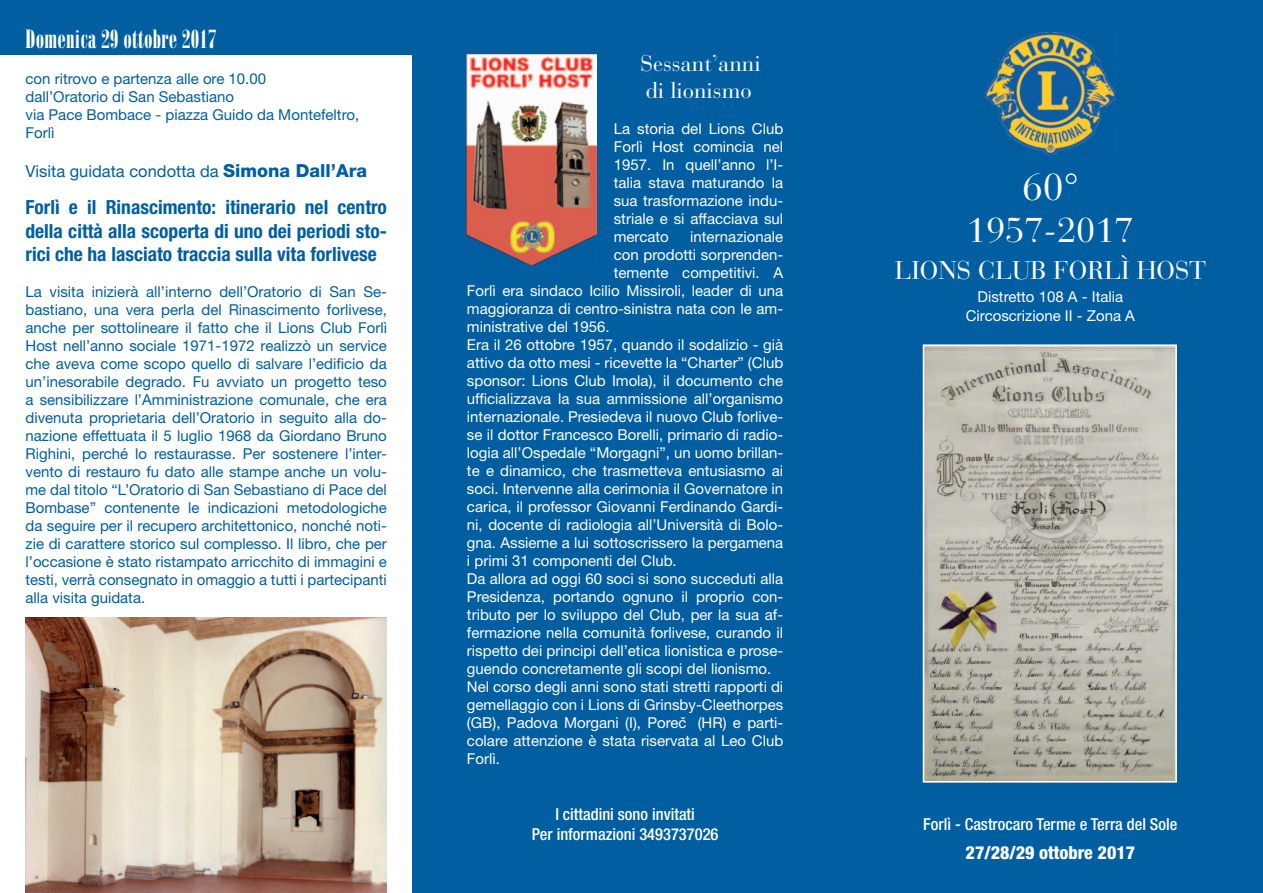
<style>
.page{position:relative;width:1263px;height:893px;background:#fff}
.page>*{position:absolute;margin:0;border:0;box-sizing:border-box;transform-origin:0 0}
.t1{font:37.5px "Bauer Bodoni";color:#fff}
.t2{font:34.5px "Bauer Bodoni";color:#fff}
.t3{font:25.5px "Bodoni Poster Compressed";letter-spacing:.01em;color:#fff}
.t4{font:25.5px "Bauer Bodoni";color:#fff}
.t5{font:22.5px/27px "Bauer Bodoni";color:#fff}
.t6{font:700 condensed 19.5px/23.4px "Helvetica Neue LT Std";color:#015ea0;text-align:justify}
.t7{font:800 condensed 18px "Helvetica Neue LT Std";color:#fff}
.t8{font:500 condensed 16.5px/19.8px "Helvetica Neue LT Std";color:#fff;text-align:center}
.t9{font:16.5px "Helvetica Neue LT Std";color:#015ea0}
.t10{font:15px/18px "Helvetica Neue LT Std";color:#fff;text-align:center}
.t11{font:15px/18px "Helvetica Neue LT Std";color:#015ea0}
.s1{font-weight:800;font-size:18px}
</style>
<div class="page">
<div style="left:412px;top:0;width:851px;height:893px;background:#015ea0"></div>
<img style="left:986px;top:32px;width:129px;height:123px">
<img style="left:26px;top:618px;width:360px;height:275px">
<svg style="left:923px;top:344px;width:254px;height:439px;background:#b6b4a9"></svg>
<div style="left:0;top:0;width:412px;height:54px;background:#015ea0"></div>
<img style="left:467px;top:54px;width:130px;height:211px">
<h3 class="t3" style="left:26px;top:24px;width:193px">Domenica 29 ottobre 2017</h3>
<p class="t11" style="left:26px;top:69px;width:335px">con ritrovo e partenza alle ore 10.00<br>dall’Oratorio di San Sebastiano<br>via Pace Bombace - piazza Guido da Montefeltro,<br>Forlì</p>
<p class="t9" style="left:26px;top:162px;width:343px">Visita guidata condotta da <span class="s1">Simona Dall’Ara</span></p>
<h3 class="t6" style="left:26px;top:195px;width:363px">Forlì e il Rinascimento: itinerario nel centro della città alla scoperta di uno dei periodi sto&shy;rici che ha lasciato traccia sulla vita forlivese</h3>
<p class="t11" style="left:26px;top:282px;width:363px;text-align:justify">La visita inizierà all’interno dell’Oratorio di San Se&shy;bastiano, una vera perla del Rinascimento forlivese, anche per sottolineare il fatto che il Lions Club Forlì Host nell’anno sociale 1971-1972 realizzò un service che aveva come scopo quello di salvare l’edificio da un’inesorabile degrado. Fu avviato un progetto teso a sensibilizzare l’Amministrazione comunale, che era divenuta proprietaria dell’Oratorio in seguito alla do&shy;nazione effettuata il 5 luglio 1968 da Giordano Bruno Righini, perché lo restaurasse. Per sostenere l’inter&shy;vento di restauro fu dato alle stampe anche un volu&shy;me dal titolo “L’Oratorio di San Sebastiano di Pace del Bombase” contenente le indicazioni metodologiche da seguire per il recupero architettonico, nonché noti&shy;zie di carattere storico sul complesso. Il libro, che per l’occasione è stato ristampato arricchito di immagini e testi, verrà consegnato in omaggio a tutti i partecipanti alla visita guidata.</p>
<h3 class="t5" style="left:641px;top:50px;width:122px">Sessant’anni di lionismo</h3>
<p class="t10" style="left:614px;top:120px;width:171px;text-align:justify">La storia del Lions Club Forlì Host comincia nel 1957. In quell’anno l’I&shy;talia stava maturando la sua trasformazione indu&shy;striale e si affacciava sul mercato</p>
<p class="t10" style="left:690px;top:228px;width:95px">internazionale</p>
<p class="t10" style="left:614px;top:246px;width:171px">con prodotti sorprenden-</p>
<p class="t10" style="left:614px;top:264px;width:171px">temente competitivi. A</p>
<p class="t10" style="left:467px;top:282px;width:318px">Forlì era sindaco Icilio Missiroli, leader di una</p>
<p class="t10" style="left:467px;top:300px;width:318px">maggioranza di centro-sinistra nata con le am-</p>
<p class="t10" style="left:467px;top:318px;width:144px">ministrative del 1956.</p>
<p class="t10" style="left:467px;top:336px;width:318px">Era il 26 ottobre 1957, quando il sodalizio - già</p>
<p class="t10" style="left:467px;top:354px;width:318px">attivo da otto mesi - ricevette la “Charter” (Club</p>
<p class="t10" style="left:467px;top:372px;width:318px">sponsor: Lions Club Imola), il documento che</p>
<p class="t10" style="left:467px;top:390px;width:318px">ufficializzava la sua ammissione all’organismo</p>
<p class="t10" style="left:467px;top:408px;width:318px">internazionale. Presiedeva il nuovo Club forlive-</p>
<p class="t10" style="left:467px;top:426px;width:318px">se il dottor Francesco Borelli, primario di radio-</p>
<p class="t10" style="left:467px;top:444px;width:318px">logia all’Ospedale “Morgagni”, un uomo brillan-</p>
<p class="t10" style="left:467px;top:462px;width:318px">te e dinamico, che trasmetteva entusiasmo ai</p>
<p class="t10" style="left:467px;top:480px;width:318px">soci. Intervenne alla cerimonia il Governatore in</p>
<p class="t10" style="left:467px;top:498px;width:318px">carica, il professor Giovanni Ferdinando Gardi-</p>
<p class="t10" style="left:467px;top:516px;width:318px">ni, docente di radiologia all’Università di Bolo-</p>
<p class="t10" style="left:467px;top:534px;width:318px">gna. Assieme a lui sottoscrissero la pergamena</p>
<p class="t10" style="left:467px;top:552px;width:211px">i primi 31 componenti del Club.</p>
<p class="t10" style="left:467px;top:570px;width:318px">Da allora ad oggi 60 soci si sono succeduti alla</p>
<p class="t10" style="left:467px;top:588px;width:318px">Presidenza, portando ognuno il proprio con-</p>
<p class="t10" style="left:467px;top:606px;width:318px">tributo per lo sviluppo del Club, per la sua af-</p>
<p class="t10" style="left:467px;top:624px;width:318px">fermazione nella comunità forlivese, curando il</p>
<p class="t10" style="left:467px;top:642px;width:318px">rispetto dei principi dell’etica lionistica e prose-</p>
<p class="t10" style="left:467px;top:660px;width:306px">guendo concretamente gli scopi del lionismo.</p>
<p class="t10" style="left:467px;top:678px;width:318px">Nel corso degli anni sono stati stretti rapporti di</p>
<p class="t10" style="left:467px;top:696px;width:318px">gemellaggio con i Lions di Grinsby-Cleethorpes</p>
<p class="t10" style="left:467px;top:714px;width:318px">(GB), Padova Morgani (I), Porecˇ (HR) e parti-</p>
<p class="t10" style="left:467px;top:732px;width:318px">colare attenzione è stata riservata al Leo Club</p>
<p class="t10" style="left:467px;top:750px;width:35px">Forlì.</p>
<p class="t8" style="left:532px;top:804px;width:188px">I cittadini sono invitati<br>Per informazioni 3493737026</p>
<h1 class="t1" style="left:1022px;top:165px;width:58px">60°</h1>
<h2 class="t2" style="left:967px;top:209px;width:168px">1957-2017</h2>
<h3 class="t4" style="left:894px;top:255px;width:313px">LIONS CLUB FORLÌ HOST</h3>
<p class="t10" style="left:966px;top:287px;width:171px;line-height:19.5px">Distretto 108 A - Italia<br>Circoscrizione II - Zona A</p>
<p class="t8" style="left:923px;top:814px;width:256px">Forlì - Castrocaro Terme e Terra del Sole</p>
<p class="t7" style="left:966px;top:841px;width:171px">27/28/29 ottobre 2017</p>
</div>
